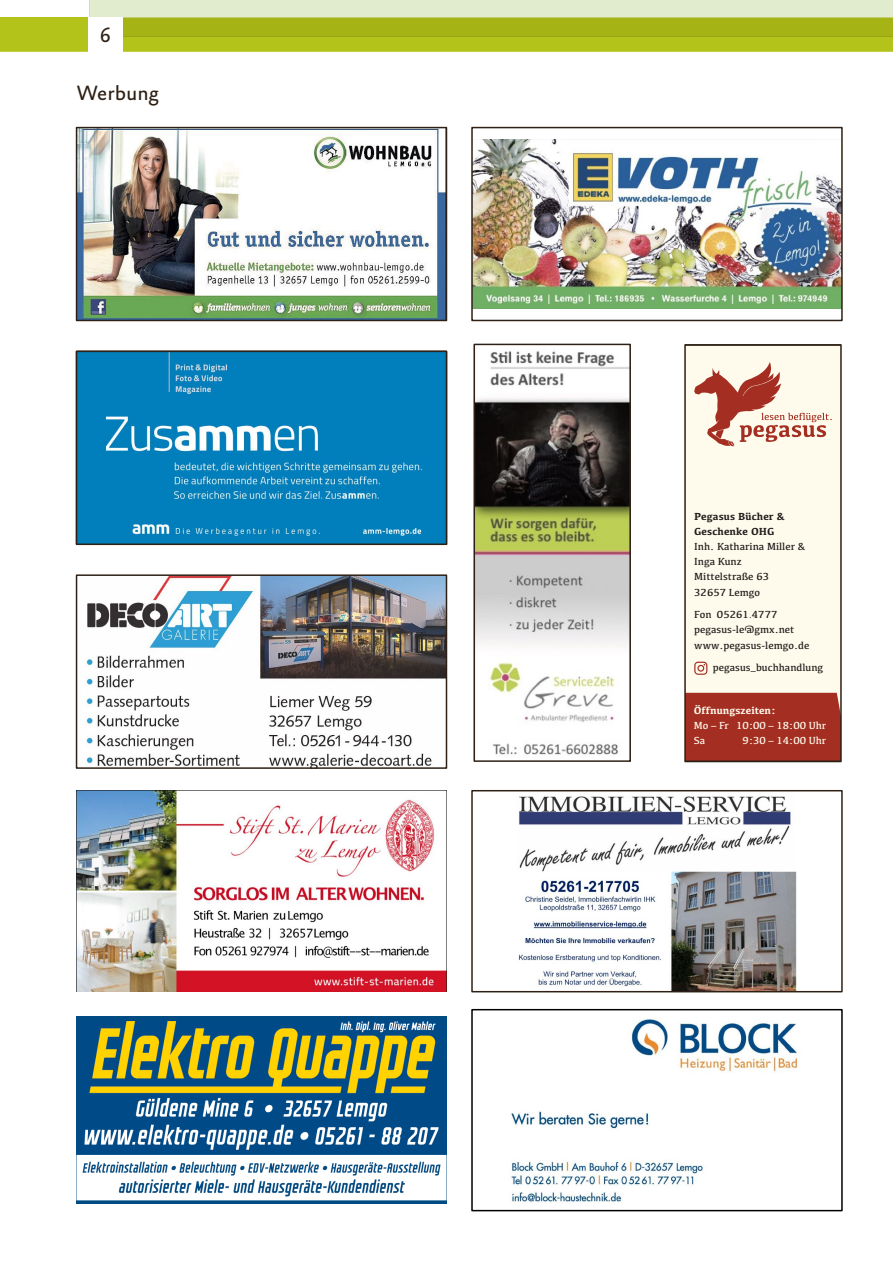
<style>
.page{position:relative;width:893px;height:1263px;background:#fff}
.page>*{position:absolute;margin:0;border:0;box-sizing:border-box;transform-origin:0 0}
.t1{font:21px "Absara Sans Pro";color:#2e2014}
.t2{font:10.65px/15.1px "Kefa";color:#201d1c}
.t3{font:10.65px/15.1px "Kefa";color:#fefaec}
.t4{font:700 10.65px/15.1px "Kefa";letter-spacing:.01em;color:#201d1c}
.t5{font:700 10.65px "Kefa";color:#fefaec}
</style>
<div class="page">
<img style="left:0;top:18px;width:893px;height:34px">
<img style="left:89px;top:0;width:804px;height:36px">
<div style="left:88px;top:18px;width:34px;height:34px;background:#fff"></div>
<img style="left:86px;top:577px;width:358px;height:189px">
<div style="left:76px;top:574px;width:371px;height:195px;border:2px solid #2e2014"></div>
<img style="left:79px;top:130px;width:365px;height:188px">
<div style="left:76px;top:127px;width:371px;height:194px;border:2px solid #2e2014"></div>
<img style="left:79px;top:354px;width:365px;height:188px">
<div style="left:76px;top:351px;width:371px;height:194px;border:2px solid #2e2014"></div>
<img style="left:476px;top:351px;width:152px;height:404px">
<div style="left:473px;top:344px;width:158px;height:418px;border:2px solid #2e2014"></div>
<svg style="left:687px;top:347px;width:152px;height:412px;background:#eacec0"></svg>
<div style="left:684px;top:344px;width:158px;height:418px;border:2px solid #2e2014"></div>
<img style="left:474px;top:139px;width:366px;height:170px">
<div style="left:471px;top:127px;width:372px;height:194px;border:2px solid #2e2014"></div>
<img style="left:518px;top:796px;width:279px;height:193px">
<div style="left:471px;top:790px;width:372px;height:202px;border:2px solid #2e2014"></div>
<img style="left:77px;top:791px;width:369px;height:201px">
<img style="left:77px;top:1016px;width:369px;height:188px">
<img style="left:511px;top:1019px;width:287px;height:184px">
<div style="left:471px;top:1009px;width:372px;height:202px;border:2px solid #000"></div>
<p class="t1" style="left:100px;top:27px;width:12px">6</p>
<p class="t1" style="left:77px;top:85px;width:84px">Werbung</p>
<p class="t4" style="left:694px;top:510px;width:92px">Pegasus Bücher &amp;<br>Geschenke OHG</p>
<p class="t2" style="left:694px;top:540px;width:113px">Inh. Katharina Miller &amp;<br>Inga Kunz<br>Mittelstraße 63<br>32657 Lemgo</p>
<p class="t2" style="left:694px;top:608px;width:117px">Fon 05261 .4777 pegasus-le@gmx.net www.pegasus-lemgo.de</p>
<p class="t2" style="left:713px;top:661px;width:112px">pegasus_buchhandlung</p>
<p class="t5" style="left:694px;top:707px;width:84px">Öffnungszeiten:</p>
<p class="t3" style="left:694px;top:719px;width:134px">Mo – Fr 10:00 – 18:00 Uhr<br>Sa</p>
<p class="t3" style="left:743px;top:734px;width:85px">9:30 – 14:00 Uhr</p>
</div>
